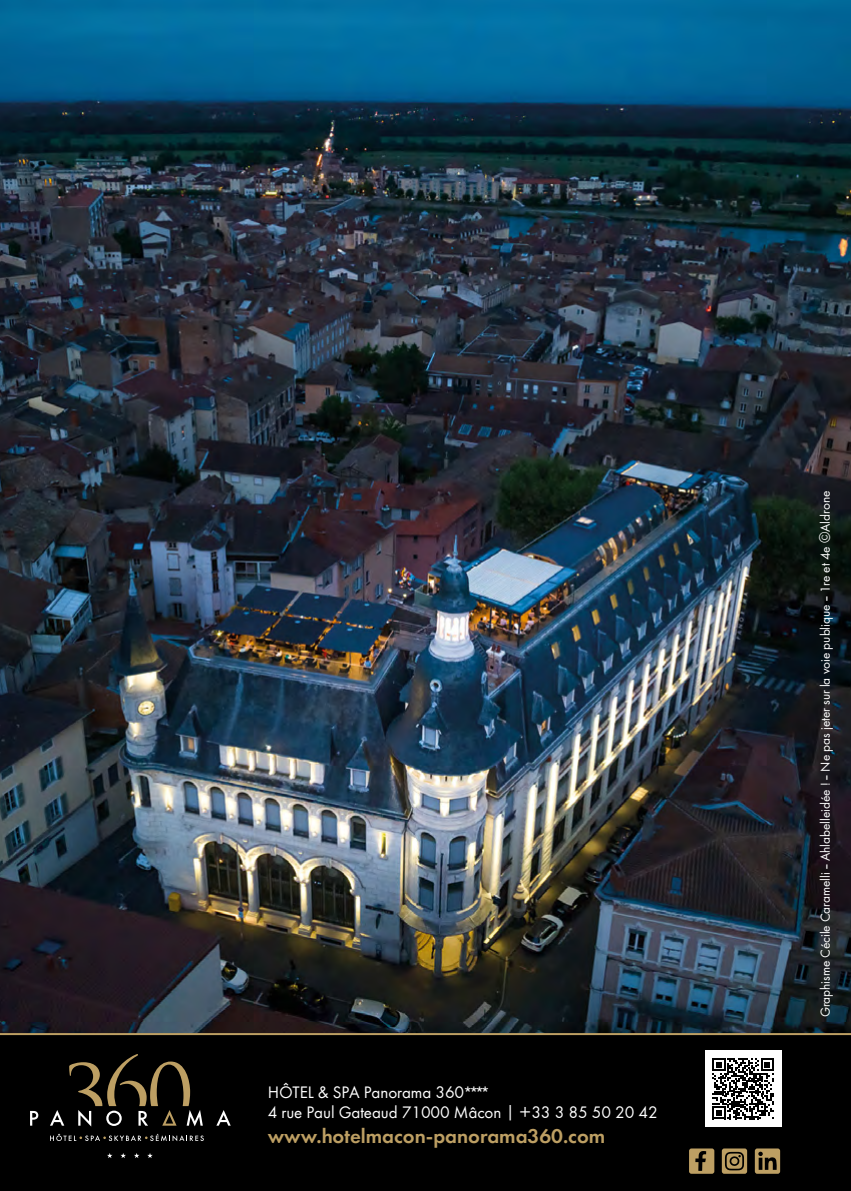
<style>
.page{position:relative;width:851px;height:1191px;background:#fff}
.page>*{position:absolute;margin:0;border:0;box-sizing:border-box;transform-origin:0 0}
.t1{font:600 20.8px "Futura PT";color:#bd9f63}
.t2{font:15.4px/19.8px "Futura";letter-spacing:-.005em;color:#fff}
.t3{font:12px "Futura";letter-spacing:-.005em;color:#fff}
</style>
<div class="page">
<img style="left:0;top:0;width:850px;height:1033px">
<div style="left:0;top:1035px;width:850px;height:156px;background:#000"></div>
<svg style="left:30px;top:1111px;width:8px;height:14px"></svg>
<svg style="left:216px;top:1110px;width:15px;height:15px"></svg>
<svg style="left:50px;top:1133px;width:154px;height:8px"></svg>
<svg style="left:107px;top:1153px;width:5px;height:5px"></svg>
<svg style="left:120px;top:1153px;width:6px;height:5px"></svg>
<svg style="left:134px;top:1153px;width:5px;height:5px"></svg>
<svg style="left:147px;top:1153px;width:6px;height:5px"></svg>
<svg style="left:50px;top:1054px;width:153px;height:72px"></svg>
<div style="left:689px;top:1148px;width:25px;height:25px;background:#bd9f63;border-radius:2px"></div>
<svg style="left:695px;top:1151px;width:11px;height:19px"></svg>
<div style="left:721px;top:1148px;width:26px;height:25px;background:#bd9f63;border-radius:2px"></div>
<svg style="left:725px;top:1151px;width:19px;height:19px"></svg>
<div style="left:754px;top:1148px;width:26px;height:25px;background:#bd9f63;border-radius:2px"></div>
<svg style="left:758px;top:1151px;width:19px;height:18px"></svg>
<div style="left:705px;top:1050px;width:76px;height:76px;background:#fff"></div>
<svg style="left:712px;top:1058px;width:61px;height:61px"></svg>
<hr style="left:0;top:1033px;width:850px;height:2px;background:#bd9f63">
<p class="t2" style="left:268px;top:1082px;width:391px">HÔTEL &amp; SPA Panorama 360****<br>4 rue Paul Gateaud 71000 Mâcon | +33 3 85 50 20 42</p>
<h1 class="t1" style="left:268px;top:1123px;width:339px">www.hotelmacon-panorama360.com</h1>
<p class="t3" style="left:817px;top:1017px;width:528px;rotate:-90deg">Graphisme Cécile Caramelli - Ahlabelleidée ! - Ne pas jeter sur la voie publique - 1re et 4e ©Aldrone</p>
</div>
